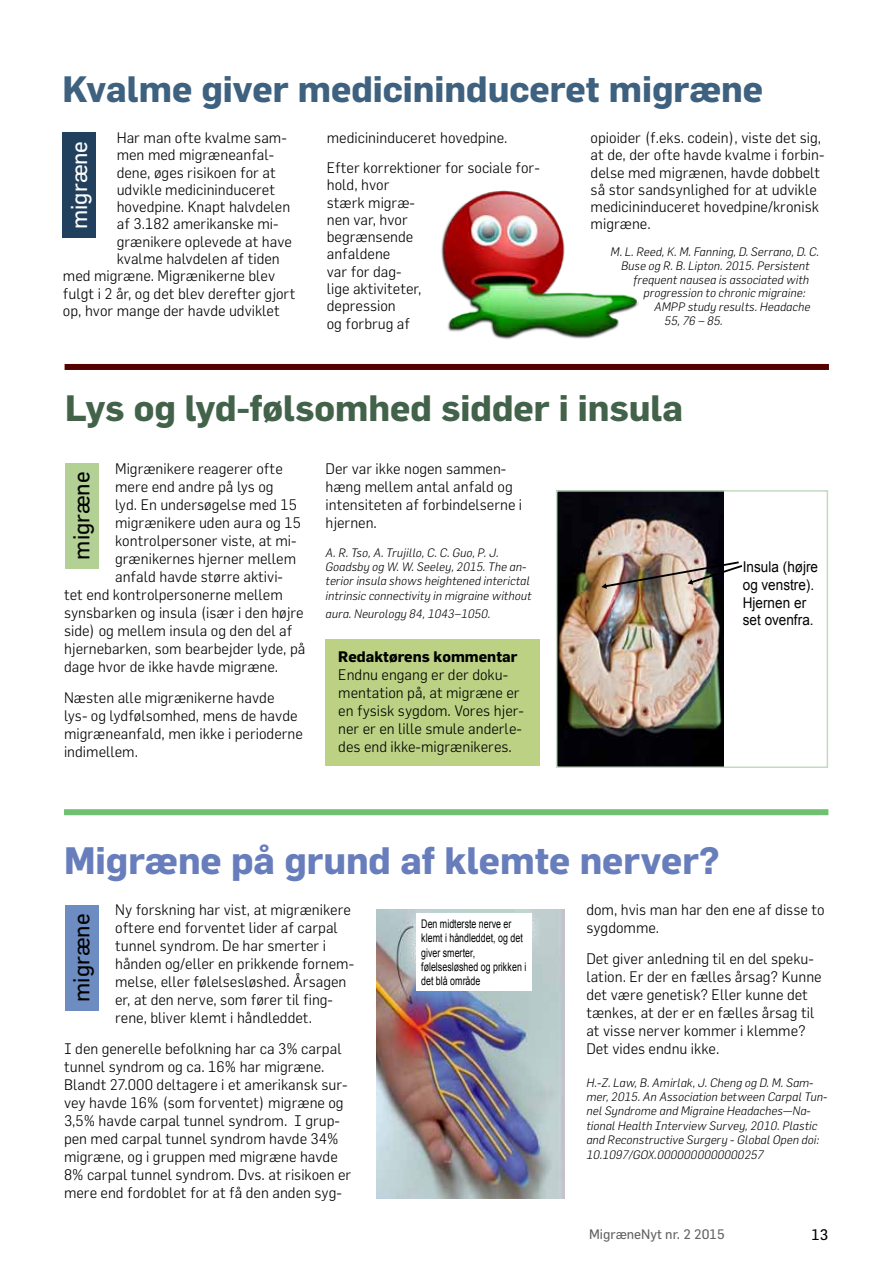
<style>
.page{position:relative;width:893px;height:1263px;background:#fff}
.page>*{position:absolute;margin:0;border:0;box-sizing:border-box;transform-origin:0 0}
.t1{font:700 37.5px "Flama";color:#687ebc}
.t2{font:700 36px "Flama";color:#3e617f}
.t3{font:700 36px "Flama";color:#42624a}
.t4{font:22.5px "Flama";color:#000}
.t5{font:22.5px "Flama";color:#fff}
.t6{font:300 15px/18px "Flama";color:#000}
.t7{font:700 15px "Flama";color:#000}
.t8{font:15px "Flama";color:#000}
.t9{font:14.85px/17.9px "Arial";color:#000;scale:.91 1}
.t10{font:13.5px "Flama";color:#636466}
.t11{font:italic 300 12px/14.4px "Flama";color:#000}
.t12{font:11.85px/14.2px "Arial";color:#000;scale:.74 1}
</style>
<div class="page">
<div style="left:62px;top:133px;width:34px;height:105px;background:#21405d"></div>
<div style="left:65px;top:364px;width:764px;height:6px;background:#540100"></div>
<img style="left:441px;top:190px;width:198px;height:149px">
<div style="left:64px;top:809px;width:764px;height:6px;background:#6fc171"></div>
<img style="left:376px;top:909px;width:188px;height:290px">
<div style="left:417px;top:913px;width:115px;height:78px;background:#fff"></div>
<div style="left:65px;top:905px;width:33px;height:105px;background:#6d8dc2"></div>
<div style="left:65px;top:463px;width:33px;height:105px;background:#b3d195"></div>
<img style="left:559px;top:493px;width:165px;height:272px">
<img style="left:601px;top:560px;width:142px;height:29px">
<div style="left:556px;top:490px;width:272px;height:278px;border:2px solid #c3d9c3"></div>
<div style="left:326px;top:639px;width:214px;height:126px;background:#bcd183"></div>
<h2 class="t2" style="left:62px;top:67px;width:702px">Kvalme giver medicininduceret migræne</h2>
<p class="t6" style="left:117px;top:129px;width:172px">Har man ofte kvalme sam-</p>
<p class="t6" style="left:117px;top:146px;width:159px">men med migræneanfal-</p>
<p class="t6" style="left:117px;top:163px;width:161px">dene, øges risikoen for at</p>
<p class="t6" style="left:117px;top:180px;width:160px">udvikle medicininduceret</p>
<p class="t6" style="left:117px;top:198px;width:175px">hovedpine. Knapt halvdelen</p>
<p class="t6" style="left:117px;top:215px;width:163px">af 3.182 amerikanske mi-</p>
<p class="t6" style="left:117px;top:232px;width:177px">grænikere oplevede at have</p>
<p class="t6" style="left:117px;top:249px;width:165px">kvalme halvdelen af tiden</p>
<p class="t6" style="left:63px;top:267px;width:214px">med migræne. Migrænikerne blev</p>
<p class="t6" style="left:63px;top:284px;width:234px">fulgt i 2 år, og det blev derefter gjort</p>
<p class="t6" style="left:63px;top:301px;width:218px">op, hvor mange der havde udviklet</p>
<h3 class="t5" style="left:65px;top:229px;width:90px;rotate:-90deg">migræne</h3>
<p class="t6" style="left:327px;top:123px;width:214px;line-height:30px">medicininduceret hovedpine.<br>Efter korrektioner for sociale for-</p>
<p class="t6" style="left:327px;top:176px;width:96px;line-height:17.2px">hold, hvor stærk migræ&shy;nen var, hvor begrænsende anfaldene<br>var for dag&shy;lige aktiviteter, depression<br>og forbrug af</p>
<p class="t6" style="left:591px;top:129px;width:235px;line-height:17.2px">opioider (f.eks. codein), viste det sig, at de, der ofte havde kvalme i forbin&shy;delse med migrænen, havde dobbelt så stor sandsynlighed for at udvikle medicininduceret hovedpine/kronisk migræne.</p>
<p class="t11" style="left:610px;top:244px;width:210px">M. L. Reed, K. M. Fanning, D. Serrano, D. C.</p>
<p class="t11" style="left:621px;top:258px;width:190px">Buse og R. B. Lipton. 2015. Persistent</p>
<p class="t11" style="left:633px;top:272px;width:178px">frequent nausea is associated with</p>
<p class="t11" style="left:643px;top:286px;width:163px">progression to chronic migraine:</p>
<p class="t11" style="left:654px;top:299px;width:158px">AMPP study results. Headache</p>
<p class="t11" style="left:664px;top:313px;width:60px">55, 76 – 85.</p>
<h2 class="t3" style="left:65px;top:386px;width:619px">Lys og lyd-følsomhed sidder i insula</h2>
<p class="t6" style="left:115px;top:459px;width:169px">Migrænikere reagerer ofte</p>
<p class="t6" style="left:115px;top:477px;width:160px">mere end andre på lys og</p>
<p class="t6" style="left:115px;top:495px;width:183px">lyd. En undersøgelse med 15</p>
<p class="t6" style="left:115px;top:513px;width:187px">migrænikere uden aura og 15</p>
<p class="t6" style="left:115px;top:531px;width:183px">kontrolpersoner viste, at mi-</p>
<p class="t6" style="left:115px;top:549px;width:182px">grænikernes hjerner mellem</p>
<p class="t6" style="left:115px;top:567px;width:169px">anfald havde større aktivi-</p>
<p class="t6" style="left:64px;top:585px;width:220px">tet end kontrolpersonerne mellem</p>
<p class="t6" style="left:64px;top:603px;width:241px">synsbarken og insula (især i den højre</p>
<p class="t6" style="left:64px;top:621px;width:230px">side) og mellem insula og den del af</p>
<p class="t6" style="left:64px;top:639px;width:243px">hjernebarken, som bearbejder lyde, på</p>
<p class="t6" style="left:64px;top:657px;width:216px">dage hvor de ikke havde migræne.</p>
<p class="t6" style="left:64px;top:688px;width:240px">Næsten alle migrænikerne havde<br>lys- og lydfølsomhed, mens de havde migræneanfald, men ikke i perioderne indimellem.</p>
<h3 class="t4" style="left:68px;top:559px;width:90px;rotate:-90deg">migræne</h3>
<p class="t6" style="left:326px;top:459px;width:198px">Der var ikke nogen sammen&shy;hæng mellem antal anfald og intensiteten af forbindelserne i hjernen.</p>
<p class="t11" style="left:326px;top:545px;width:207px">A. R. Tso, A. Trujillo, C. C. Guo, P. J.<br>Goadsby og W. W. Seeley, 2015. The an&shy;terior insula shows heightened interictal intrinsic connectivity in migraine without</p>
<p class="t11" style="left:326px;top:606px;width:166px">aura. Neurology 84, 1043–1050.</p>
<p class="t7" style="left:338px;top:648px;width:180px">Redaktørens kommentar</p>
<p class="t6" style="left:338px;top:665px;width:187px">Endnu engang er der doku&shy;mentation på, at migræne er en fysisk sygdom. Vores hjer&shy;ner er en lille smule anderle&shy;des end ikke-migrænikeres.</p>
<p class="t9" style="left:743px;top:558px;width:84px">Insula (højre og venstre).<br>Hjernen er set ovenfra.</p>
<h1 class="t1" style="left:64px;top:838px;width:657px">Migræne på grund af klemte nerver?</h1>
<p class="t6" style="left:115px;top:901px;width:240px">Ny forskning har vist, at migrænikere oftere end forventet lider af carpal tunnel syndrom. De har smerter i hånden og/eller en prikkende fornem&shy;melse, eller følelsesløshed. Årsagen er, at den nerve, som fører til fing&shy;rene, bliver klemt i håndleddet.</p>
<p class="t6" style="left:64px;top:1039px;width:289px">I den generelle befolkning har ca 3% carpal tunnel syndrom og ca. 16% har migræne.<br>Blandt 27.000 deltagere i et amerikansk sur&shy;vey havde 16% (som forventet) migræne og 3,5% havde carpal tunnel syndrom. I grup&shy;pen med carpal tunnel syndrom havde 34% migræne, og i gruppen med migræne havde 8% carpal tunnel syndrom. Dvs. at risikoen er mere end fordoblet for at få den anden syg-</p>
<h3 class="t4" style="left:68px;top:1002px;width:90px;rotate:-90deg">migræne</h3>
<p class="t12" style="left:421px;top:917px;width:143px">Den midterste nerve er klemt i håndleddet, og det giver smerter, følelsesløshed og prikken i det blå område</p>
<p class="t6" style="left:586px;top:901px;width:240px">dom, hvis man har den ene af disse to sygdomme.</p>
<p class="t6" style="left:586px;top:949px;width:237px">Det giver anledning til en del speku&shy;lation. Er der en fælles årsag? Kunne det være genetisk? Eller kunne det tænkes, at der er en fælles årsag til at visse nerver kommer i klemme?<br>Det vides endnu ikke.</p>
<p class="t11" style="left:586px;top:1075px;width:242px">H.-Z. Law, B. Amirlak, J. Cheng og D. M. Sam&shy;mer, 2015. An Association between Carpal Tun&shy;nel Syndrome and Migraine Headaches—Na&shy;tional Health Interview Survey, 2010. Plastic and Reconstructive Surgery - Global Open doi:<br>10.1097/GOX.0000000000000257</p>
<p class="t10" style="left:589px;top:1225px;width:137px">MigræneNyt nr. 2 2015</p>
<p class="t8" style="left:811px;top:1225px;width:18px">13</p>
</div>
